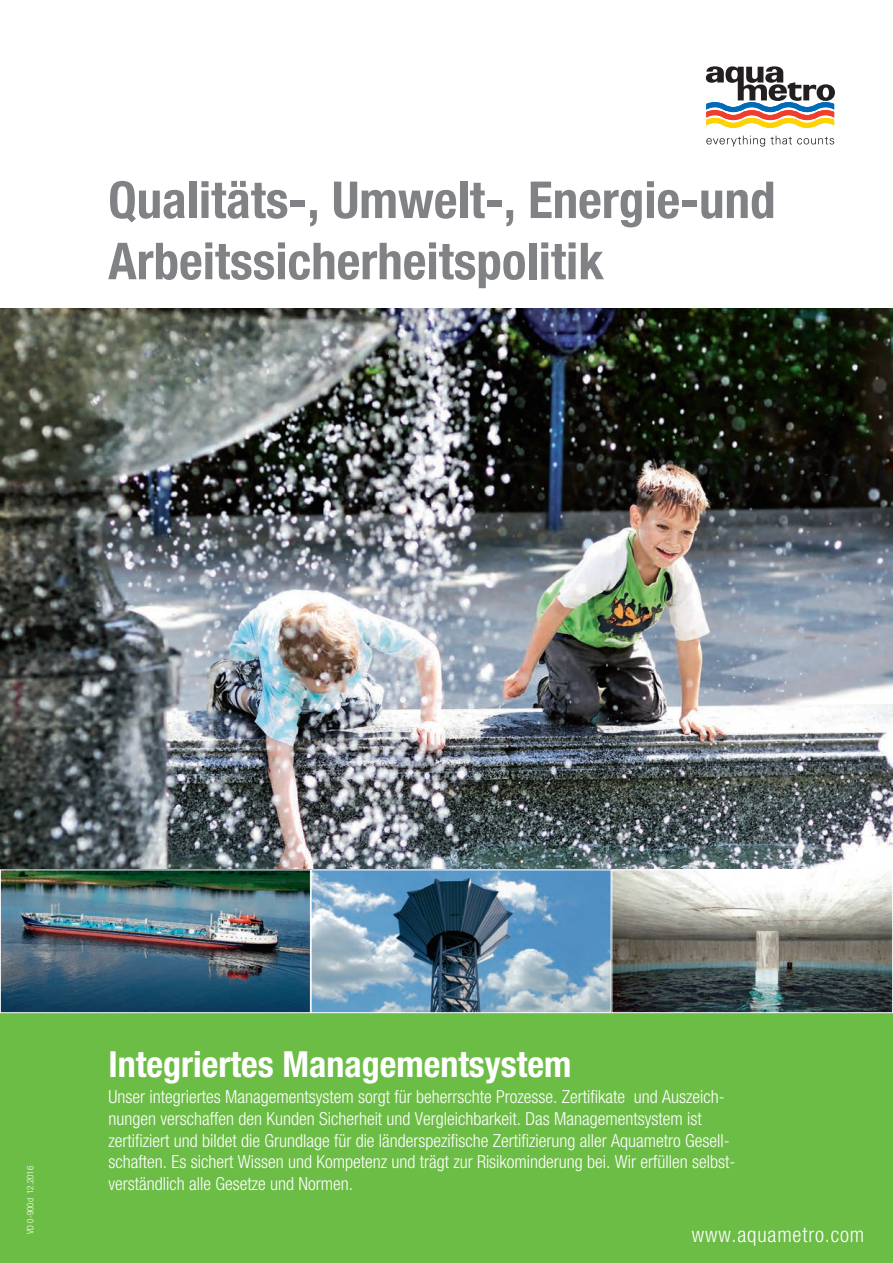
<style>
.page{position:relative;width:893px;height:1263px;background:#fff}
.page>*{position:absolute;margin:0;border:0;box-sizing:border-box;transform-origin:0 0}
.t1{font:700 condensed 51px/61.2px "Helvetica Neue LT Std";color:#808285}
.t2{font:700 condensed 36px "Helvetica Neue LT Std";color:#fff}
.t3{font:300 condensed 21px "Helvetica Neue LT Std";letter-spacing:.04em;color:#fff}
.t4{font:300 condensed 18px/21.6px "Helvetica Neue LT Std";color:#fff}
.Lauftext{font:300 condensed 9px "Helvetica Neue LT Std";color:#fff}
</style>
<div class="page">
<img style="left:0;top:308px;width:893px;height:561px">
<div style="left:0;top:1010px;width:893px;height:253px;background:#6cbd45"></div>
<img style="left:2px;top:871px;width:307px;height:140px">
<div style="left:0;top:869px;width:311px;height:144px;border:1px solid #fff"></div>
<svg style="left:313px;top:871px;width:296px;height:140px"></svg>
<div style="left:311px;top:869px;width:300px;height:144px;border:1px solid #fff"></div>
<svg style="left:613px;top:871px;width:278px;height:140px"></svg>
<div style="left:611px;top:869px;width:282px;height:144px;border:1px solid #fff"></div>
<svg style="left:706px;top:66px;width:129px;height:62px"></svg>
<svg style="left:706px;top:136px;width:128px;height:11px"></svg>
<p class="t1" style="left:108px;top:169px;width:669px">Qualitäts-, Umwelt-, Energie-und<br>Arbeitssicherheitspolitik</p>
<p class="Lauftext" style="left:25px;top:1234px;width:69px;rotate:-90deg">VD 0-900d 12.2016</p>
<p class="t2" style="left:109px;top:1043px;width:464px">Integriertes Managementsystem</p>
<p class="t4" style="left:109px;top:1086px;width:628px">Unser integriertes Managementsystem sorgt für beherrschte Prozesse. Zertifikate und Auszeich&shy;nungen verschaffen den Kunden Sicherheit und Vergleichbarkeit. Das Managementsystem ist zertifiziert und bildet die Grundlage für die länderspezifische Zertifizierung aller Aquametro Gesell&shy;schaften. Es sichert Wissen und Kompetenz und trägt zur Risikominderung bei. Wir erfüllen selbst&shy;verständlich alle Gesetze und Normen.</p>
<p class="t3" style="left:692px;top:1222px;width:174px">www.aquametro.com</p>
</div>
